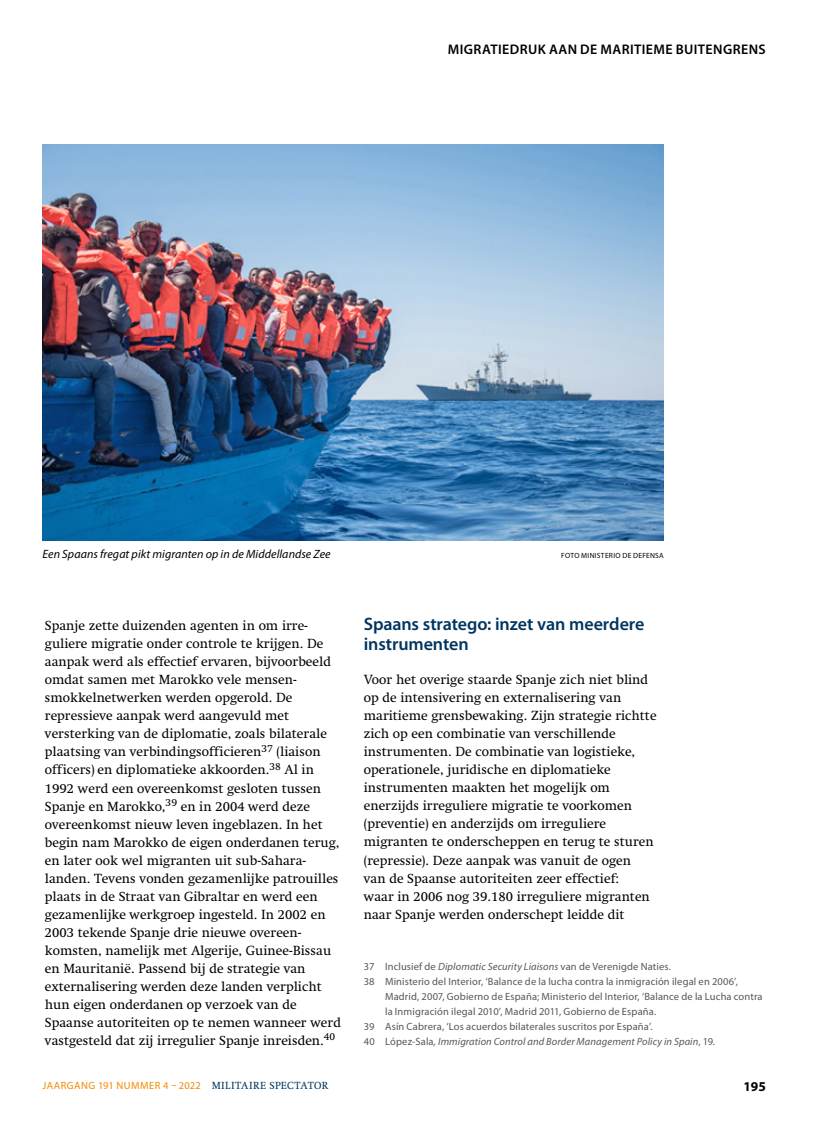
<style>
.page{position:relative;width:817px;height:1136px;background:#fff}
.page>*{position:absolute;margin:0;border:0;box-sizing:border-box;transform-origin:0 0}
.t1{font:600 18px/19.5px "Myriad Pro";letter-spacing:-.005em;color:#00355f}
.t2{font:600 13.95px "Myriad Pro";letter-spacing:.03em;color:#000}
.t3{font:13.5px/18px "Swift LT Std";color:#000}
.t4{font:700 13.5px "Myriad Pro";color:#000}
.t5{font:italic 12px "Myriad Pro";letter-spacing:.005em;color:#000}
.t6{font:10.5px "Myriad Pro";letter-spacing:.015em;color:#555756}
.t7{font:italic 10.5px "Myriad Pro";letter-spacing:.01em;color:#555756}
.t8{font:10.5px "Myriad Pro";letter-spacing:.045em;color:#f38a00}
.t9{font:7.5px "Myriad Pro";letter-spacing:.035em;color:#000}
.s1{font-style:italic}
.s2{font-style:normal}
.s3{font-family:"Swift LT Std";color:#00355f}
</style>
<div class="page">
<img style="left:43px;top:145px;width:620px;height:395px">
<p class="t2" style="left:447px;top:40px;width:319px">Migratiedruk aan de maritieme buitengrens</p>
<p class="t5" style="left:43px;top:547px;width:289px">Een Spaans fregat pikt migranten op in de Middellandse Zee</p>
<p class="t9" style="left:561px;top:551px;width:104px">FOTO MINISTERIO DE DEFENSA</p>
<p class="t3" style="left:45px;top:617px;width:297px">Spanje zette duizenden agenten in om irre&shy;guliere migratie onder controle te krijgen. De aanpak werd als effectief ervaren, bijvoorbeeld omdat samen met Marokko vele mensen&shy;smokkelnetwerken werden opgerold. De repressieve aanpak werd aangevuld met versterking van de diplomatie, zoals bilaterale plaatsing van verbindingsofficieren<sup>37</sup> (liaison officers) en diplomatieke akkoorden.<sup>38</sup> Al in 1992 werd een overeenkomst gesloten tussen Spanje en Marokko,<sup>39</sup> en in 2004 werd deze overeenkomst nieuw leven ingeblazen. In het begin nam Marokko de eigen onderdanen terug, en later ook wel migranten uit sub-Sahara&shy;landen. Tevens vonden gezamenlijke patrouilles plaats in de Straat van Gibraltar en werd een gezamenlijke werkgroep ingesteld. In 2002 en 2003 tekende Spanje drie nieuwe overeen&shy;komsten, namelijk met Algerije, Guinee-Bissau en Mauritanië. Passend bij de strategie van externalisering werden deze landen verplicht hun eigen onderdanen op verzoek van de Spaanse autoriteiten op te nemen wanneer werd vastgesteld dat zij irregulier Spanje inreisden.<sup>40</sup></p>
<h1 class="t1" style="left:364px;top:614px;width:282px">Spaans stratego: inzet van meerdere instrumenten</h1>
<p class="t3" style="left:364px;top:671px;width:294px">Voor het overige staarde Spanje zich niet blind op de intensivering en externalisering van maritieme grensbewaking. Zijn strategie richtte zich op een combinatie van verschillende instrumenten. De combinatie van logistieke, operationele, juridische en diplomatieke instrumenten maakten het mogelijk om enerzijds irreguliere migratie te voorkomen (preventie) en anderzijds om irreguliere migranten te onderscheppen en terug te sturen (repressie). Deze aanpak was vanuit de ogen<br>van de Spaanse autoriteiten zeer effectief:<br>waar in 2006 nog 39.180 irreguliere migranten naar Spanje werden onderschept leidde dit</p>
<p class="t6" style="left:364px;top:959px;width:309px">37 Inclusief de <span class="s1">Diplomatic Security Liaisons</span> van de Verenigde Naties.</p>
<p class="t6" style="left:364px;top:974px;width:375px">38 Ministerio del Interior, ‘Balance de la lucha contra la inmigración ilegal en 2006’,</p>
<p class="t6" style="left:385px;top:989px;width:379px">Madrid, 2007, Gobierno de España; Ministerio del Interior, ‘Balance de la Lucha contra</p>
<p class="t6" style="left:385px;top:1004px;width:272px">la Inmigración ilegal 2010’, Madrid 2011, Gobierno de España.</p>
<p class="t6" style="left:364px;top:1019px;width:290px">39 Asín Cabrera, ‘Los acuerdos bilaterales suscritos por España’.</p>
<p class="t7" style="left:364px;top:1034px;width:353px"><span class="s2">40 López-Sala</span>, Immigration Control and Border Management Policy in Spain<span class="s2">, 19.</span></p>
<p class="t8" style="left:43px;top:1078px;width:287px">JAARGANG 191 NUMMER 4 – 2022 <span class="s3">MILITAIRE SPECTATOR</span></p>
<p class="t4" style="left:743px;top:1077px;width:24px">195</p>
</div>
